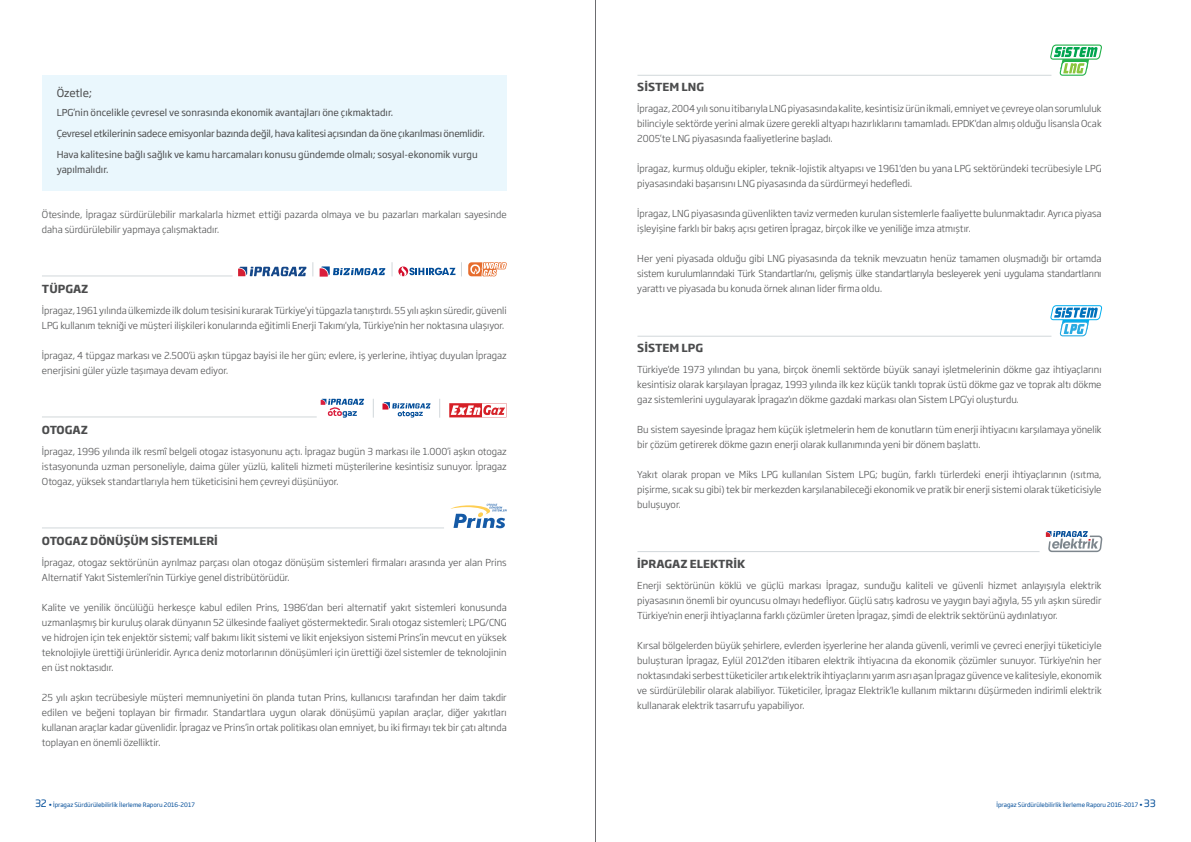
<style>
.page{position:relative;width:1191px;height:842px;background:#fff}
.page>*{position:absolute;margin:0;border:0;box-sizing:border-box;transform-origin:0 0}
.t1{font:700 11px "Soho Gothic Pro";color:#4b4c4d}
.t2{font:11px "Soho Gothic Pro";color:#4b4c4d}
.t3{font:300 9.5px/15px "Soho Gothic Pro";color:#4b4c4d;text-align:justify}
.t4{font:9.5px/15px "Soho Gothic Pro";color:#4b4c4d}
.t5{font:9.5px "Soho Gothic Pro";letter-spacing:-.02em;color:#4b4c4d}
.t6{font:6px "Soho Gothic Pro";color:#014c98}
.s1{font-size:10px}
</style>
<div class="page">
<hr style="left:595px;top:0;width:1px;height:842px;background:#6c6d70">
<div style="left:42px;top:75px;width:465px;height:116px;background:#eaf7fd"></div>
<svg style="left:1047px;top:44px;width:55px;height:32px"></svg>
<svg style="left:1047px;top:305px;width:56px;height:32px"></svg>
<svg style="left:321px;top:399px;width:43px;height:19px"></svg>
<svg style="left:382px;top:402px;width:48px;height:16px"></svg>
<svg style="left:450px;top:504px;width:57px;height:24px"></svg>
<svg style="left:1045px;top:531px;width:57px;height:21px"></svg>
<hr style="left:42px;top:275px;width:190px;height:1px;background:#647882">
<hr style="left:637px;top:75px;width:414px;height:1px;background:#647882">
<hr style="left:42px;top:416px;width:275px;height:1px;background:#647882">
<hr style="left:42px;top:527px;width:402px;height:1px;background:#647882">
<hr style="left:637px;top:336px;width:414px;height:1px;background:#647882">
<hr style="left:637px;top:551px;width:402px;height:1px;background:#647882">
<svg style="left:468px;top:262px;width:39px;height:14px"></svg>
<svg style="left:449px;top:403px;width:57px;height:14px"></svg>
<svg style="left:400px;top:266px;width:55px;height:10px"></svg>
<svg style="left:319px;top:266px;width:66px;height:11px"></svg>
<svg style="left:238px;top:267px;width:68px;height:9px"></svg>
<svg style="left:373px;top:399px;width:1px;height:19px"></svg>
<svg style="left:312px;top:262px;width:1px;height:14px"></svg>
<svg style="left:439px;top:399px;width:1px;height:19px"></svg>
<svg style="left:392px;top:262px;width:1px;height:14px"></svg>
<svg style="left:461px;top:262px;width:1px;height:14px"></svg>
<p class="t2" style="left:57px;top:84px;width:37px">Özetle;</p>
<p class="t4" style="left:57px;top:104px;width:338px">LPG’nin öncelikle çevresel ve sonrasında ekonomik avantajları öne çıkmaktadır.</p>
<p class="t5" style="left:57px;top:126px;width:429px">Çevresel etkilerinin sadece emisyonlar bazında değil, hava kalitesi açısından da öne çıkarılması önemlidir.</p>
<p class="t4" style="left:57px;top:146px;width:422px">Hava kalitesine bağlı sağlık ve kamu harcamaları konusu gündemde olmalı; sosyal-ekonomik vurgu yapılmalıdır.</p>
<p class="t3" style="left:42px;top:206px;width:466px">Ötesinde, İpragaz sürdürülebilir markalarla hizmet ettiği pazarda olmaya ve bu pazarları markaları sayesinde daha sürdürülebilir yapmaya çalışmaktadır.</p>
<p class="t1" style="left:42px;top:280px;width:48px">TÜPGAZ</p>
<p class="t3" style="left:42px;top:302px;width:466px">İpragaz, 1961 yılında ülkemizde ilk dolum tesisini kurarak Türkiye'yi tüpgazla tanıştırdı. 55 yılı aşkın süredir, güvenli<br>LPG kullanım tekniği ve müşteri ilişkileri konularında eğitimli Enerji Takımı'yla, Türkiye'nin her noktasına ulaşıyor.</p>
<p class="t3" style="left:42px;top:347px;width:466px">İpragaz, 4 tüpgaz markası ve 2.500’ü aşkın tüpgaz bayisi ile her gün; evlere, iş yerlerine, ihtiyaç duyulan İpragaz enerjisini güler yüzle taşımaya devam ediyor.</p>
<p class="t1" style="left:42px;top:421px;width:48px">OTOGAZ</p>
<p class="t3" style="left:42px;top:443px;width:466px">İpragaz, 1996 yılında ilk resmî belgeli otogaz istasyonunu açtı. İpragaz bugün 3 markası ile 1.000’i aşkın otogaz istasyonunda uzman personeliyle, daima güler yüzlü, kaliteli hizmeti müşterilerine kesintisiz sunuyor. İpragaz Otogaz, yüksek standartlarıyla hem tüketicisini hem çevreyi düşünüyor.</p>
<p class="t1" style="left:42px;top:532px;width:177px">OTOGAZ DÖNÜŞÜM SİSTEMLERİ</p>
<p class="t3" style="left:42px;top:554px;width:466px">İpragaz, otogaz sektörünün ayrılmaz parçası olan otogaz dönüşüm sistemleri firmaları arasında yer alan Prins<br>Alternatif Yakıt Sistemleri’nin Türkiye genel distribütörüdür.</p>
<p class="t3" style="left:42px;top:599px;width:466px">Kalite ve yenilik öncülüğü herkesçe kabul edilen Prins, 1986’dan beri alternatif yakıt sistemleri konusunda uzmanlaşmış bir kuruluş olarak dünyanın 52 ülkesinde faaliyet göstermektedir. Sıralı otogaz sistemleri; LPG/CNG ve hidrojen için tek enjektör sistemi; valf bakımı likit sistemi ve likit enjeksiyon sistemi Prins’in mevcut en yüksek teknolojiyle ürettiği ürünleridir. Ayrıca deniz motorlarının dönüşümleri için ürettiği özel sistemler de teknolojinin en üst noktasıdır.</p>
<p class="t3" style="left:42px;top:689px;width:466px">25 yılı aşkın tecrübesiyle müşteri memnuniyetini ön planda tutan Prins, kullanıcısı tarafından her daim takdir edilen ve beğeni toplayan bir firmadır. Standartlara uygun olarak dönüşümü yapılan araçlar, diğer yakıtları kullanan araçlar kadar güvenlidir. İpragaz ve Prins’in ortak politikası olan emniyet, bu iki firmayı tek bir çatı altında toplayan en önemli özelliktir.</p>
<p class="t1" style="left:637px;top:78px;width:68px">SİSTEM LNG</p>
<p class="t3" style="left:637px;top:100px;width:466px">İpragaz, 2004 yılı sonu itibarıyla LNG piyasasında kalite, kesintisiz ürün ikmali, emniyet ve çevreye olan sorumluluk bilinciyle sektörde yerini almak üzere gerekli altyapı hazırlıklarını tamamladı. EPDK'dan almış olduğu lisansla Ocak 2005’te LNG piyasasında faaliyetlerine başladı.</p>
<p class="t3" style="left:637px;top:160px;width:466px">İpragaz, kurmuş olduğu ekipler, teknik-lojistik altyapısı ve 1961'den bu yana LPG sektöründeki tecrübesiyle LPG piyasasındaki başarısını LNG piyasasında da sürdürmeyi hedefledi.</p>
<p class="t3" style="left:637px;top:205px;width:466px">İpragaz, LNG piyasasında güvenlikten taviz vermeden kurulan sistemlerle faaliyette bulunmaktadır. Ayrıca piyasa işleyişine farklı bir bakış açısı getiren İpragaz, birçok ilke ve yeniliğe imza atmıştır.</p>
<p class="t3" style="left:637px;top:250px;width:466px">Her yeni piyasada olduğu gibi LNG piyasasında da teknik mevzuatın henüz tamamen oluşmadığı bir ortamda sistem kurulumlarındaki Türk Standartları'nı, gelişmiş ülke standartlarıyla besleyerek yeni uygulama standartlarını yarattı ve piyasada bu konuda örnek alınan lider firma oldu.</p>
<p class="t1" style="left:637px;top:339px;width:67px">SİSTEM LPG</p>
<p class="t3" style="left:637px;top:361px;width:466px">Türkiye'de 1973 yılından bu yana, birçok önemli sektörde büyük sanayi işletmelerinin dökme gaz ihtiyaçlarını kesintisiz olarak karşılayan İpragaz, 1993 yılında ilk kez küçük tanklı toprak üstü dökme gaz ve toprak altı dökme gaz sistemlerini uygulayarak İpragaz'ın dökme gazdaki markası olan Sistem LPG'yi oluşturdu.</p>
<p class="t3" style="left:637px;top:421px;width:466px">Bu sistem sayesinde İpragaz hem küçük işletmelerin hem de konutların tüm enerji ihtiyacını karşılamaya yönelik bir çözüm getirerek dökme gazın enerji olarak kullanımında yeni bir dönem başlattı.</p>
<p class="t3" style="left:637px;top:466px;width:466px">Yakıt olarak propan ve Miks LPG kullanılan Sistem LPG; bugün, farklı türlerdeki enerji ihtiyaçlarının (ısıtma, pişirme, sıcak su gibi) tek bir merkezden karşılanabileceği ekonomik ve pratik bir enerji sistemi olarak tüketicisiyle buluşuyor.</p>
<p class="t1" style="left:637px;top:555px;width:109px">İPRAGAZ ELEKTRİK</p>
<p class="t3" style="left:637px;top:577px;width:466px">Enerji sektörünün köklü ve güçlü markası İpragaz, sunduğu kaliteli ve güvenli hizmet anlayışıyla elektrik piyasasının önemli bir oyuncusu olmayı hedefliyor. Güçlü satış kadrosu ve yaygın bayi ağıyla, 55 yılı aşkın süredir Türkiye'nin enerji ihtiyaçlarına farklı çözümler üreten İpragaz, şimdi de elektrik sektörünü aydınlatıyor.</p>
<p class="t3" style="left:637px;top:637px;width:466px">Kırsal bölgelerden büyük şehirlere, evlerden işyerlerine her alanda güvenli, verimli ve çevreci enerjiyi tüketiciyle buluşturan İpragaz, Eylül 2012'den itibaren elektrik ihtiyacına da ekonomik çözümler sunuyor. Türkiye'nin her noktasındaki serbest tüketiciler artık elektrik ihtiyaçlarını yarım asrı aşan İpragaz güvence ve kalitesiyle, ekonomik ve sürdürülebilir olarak alabiliyor. Tüketiciler, İpragaz Elektrik’le kullanım miktarını düşürmeden indirimli elektrik kullanarak elektrik tasarrufu yapabiliyor.</p>
<p class="t6" style="left:35px;top:800px;width:161px"><span class="s1">32</span> • İpragaz Sürdürülebilirlik İlerleme Raporu 2016-2017</p>
<p class="t6" style="left:996px;top:800px;width:161px">İpragaz Sürdürülebilirlik İlerleme Raporu 2016-2017 • <span class="s1">33</span></p>
</div>
